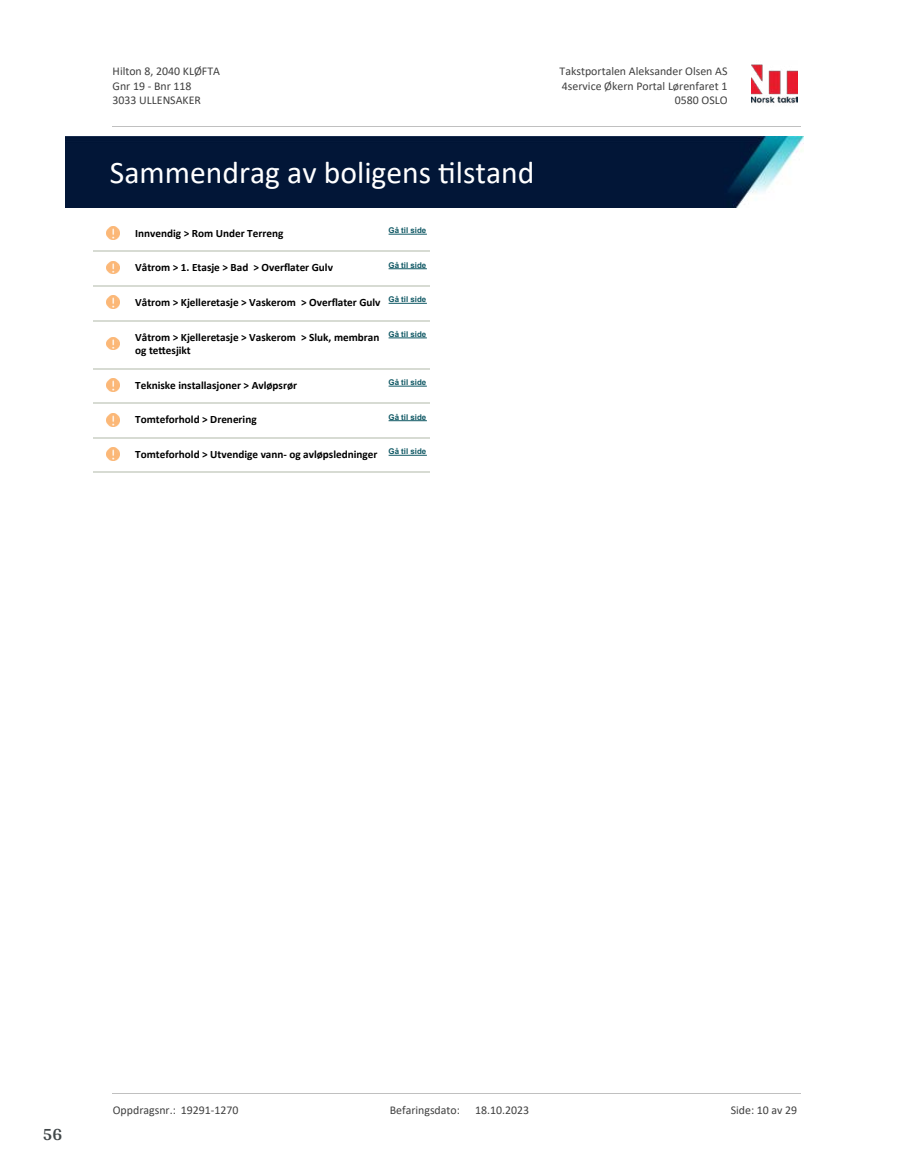
<style>
.page{position:relative;width:915px;height:1172px;background:#fff}
.page>*{position:absolute;margin:0;border:0;box-sizing:border-box;transform-origin:0 0}
.t1{font:31.65px "Calibri";color:#fff}
.t2{font:700 18px "Arya";color:#414749}
.t3{font:11.85px/14.5px "Calibri";color:#404040}
.t4{font:700 11.25px/13.6px "Calibri";color:#000}
.t5{font:700 7.95px "Arial";color:#115965}
</style>
<div class="page">
<svg style="left:107px;top:226px;width:12px;height:13px"></svg>
<hr style="left:388px;top:234px;width:39px;height:1px;background:#115965">
<hr style="left:93px;top:251px;width:39px;height:1px;background:#d7dbd3">
<hr style="left:132px;top:251px;width:63px;height:1px;background:#d7dbd3">
<hr style="left:195px;top:251px;width:66px;height:1px;background:#d7dbd3">
<hr style="left:261px;top:251px;width:125px;height:1px;background:#d7dbd3">
<hr style="left:386px;top:251px;width:43px;height:1px;background:#d7dbd3">
<svg style="left:107px;top:261px;width:12px;height:13px"></svg>
<hr style="left:388px;top:268px;width:39px;height:1px;background:#115965">
<hr style="left:93px;top:285px;width:39px;height:2px;background:#d7dbd3">
<hr style="left:132px;top:285px;width:63px;height:2px;background:#d7dbd3">
<hr style="left:195px;top:285px;width:66px;height:2px;background:#d7dbd3">
<hr style="left:261px;top:285px;width:125px;height:2px;background:#d7dbd3">
<hr style="left:386px;top:285px;width:43px;height:2px;background:#d7dbd3">
<svg style="left:107px;top:296px;width:12px;height:12px"></svg>
<hr style="left:388px;top:303px;width:39px;height:1px;background:#115965">
<hr style="left:93px;top:320px;width:39px;height:1px;background:#d7dbd3">
<hr style="left:132px;top:320px;width:63px;height:1px;background:#d7dbd3">
<hr style="left:195px;top:320px;width:66px;height:1px;background:#d7dbd3">
<hr style="left:261px;top:320px;width:125px;height:1px;background:#d7dbd3">
<hr style="left:386px;top:320px;width:43px;height:1px;background:#d7dbd3">
<svg style="left:107px;top:337px;width:12px;height:13px"></svg>
<hr style="left:388px;top:337px;width:39px;height:1px;background:#115965">
<hr style="left:93px;top:368px;width:39px;height:1px;background:#d7dbd3">
<hr style="left:132px;top:368px;width:63px;height:1px;background:#d7dbd3">
<hr style="left:195px;top:368px;width:66px;height:1px;background:#d7dbd3">
<hr style="left:261px;top:368px;width:125px;height:1px;background:#d7dbd3">
<hr style="left:386px;top:368px;width:43px;height:1px;background:#d7dbd3">
<svg style="left:107px;top:379px;width:12px;height:12px"></svg>
<hr style="left:388px;top:386px;width:39px;height:1px;background:#115965">
<hr style="left:93px;top:403px;width:39px;height:1px;background:#d7dbd3">
<hr style="left:132px;top:403px;width:63px;height:1px;background:#d7dbd3">
<hr style="left:195px;top:403px;width:66px;height:1px;background:#d7dbd3">
<hr style="left:261px;top:403px;width:125px;height:1px;background:#d7dbd3">
<hr style="left:386px;top:403px;width:43px;height:1px;background:#d7dbd3">
<svg style="left:107px;top:413px;width:12px;height:13px"></svg>
<hr style="left:388px;top:420px;width:39px;height:1px;background:#115965">
<hr style="left:93px;top:437px;width:39px;height:2px;background:#d7dbd3">
<hr style="left:132px;top:437px;width:63px;height:2px;background:#d7dbd3">
<hr style="left:195px;top:437px;width:66px;height:2px;background:#d7dbd3">
<hr style="left:261px;top:437px;width:125px;height:2px;background:#d7dbd3">
<hr style="left:386px;top:437px;width:43px;height:2px;background:#d7dbd3">
<svg style="left:107px;top:448px;width:12px;height:13px"></svg>
<hr style="left:388px;top:455px;width:39px;height:1px;background:#115965">
<hr style="left:93px;top:472px;width:39px;height:1px;background:#d7dbd3">
<hr style="left:132px;top:472px;width:63px;height:1px;background:#d7dbd3">
<hr style="left:195px;top:472px;width:66px;height:1px;background:#d7dbd3">
<hr style="left:261px;top:472px;width:125px;height:1px;background:#d7dbd3">
<hr style="left:386px;top:472px;width:43px;height:1px;background:#d7dbd3">
<img style="left:751px;top:64px;width:46px;height:40px">
<hr style="left:113px;top:127px;width:687px;height:1px;background:#c0c0c0">
<img style="left:65px;top:137px;width:738px;height:71px">
<hr style="left:113px;top:1093px;width:687px;height:1px;background:#c0c0c0">
<p class="t3" style="left:113px;top:64px;width:109px">Hilton 8, 2040 KLØFTA<br>Gnr 19 - Bnr 118<br>3033 ULLENSAKER</p>
<p class="t3" style="left:559px;top:64px;width:169px">Takstportalen Aleksander Olsen AS</p>
<p class="t3" style="left:561px;top:78px;width:167px">4service Økern Portal Lørenfaret 1</p>
<p class="t3" style="left:674px;top:93px;width:54px">0580 OSLO</p>
<h1 class="t1" style="left:110px;top:150px;width:426px">Sammendrag av boligens 琀椀lstand</h1>
<p class="t4" style="left:135px;top:226px;width:150px">Innvendig &gt; Rom Under Terreng</p>
<p class="t5" style="left:388px;top:225px;width:39px">Gå til side</p>
<p class="t4" style="left:135px;top:261px;width:199px">Våtrom &gt; 1. Etasje &gt; Bad &gt; Over昀氀ater Gulv</p>
<p class="t5" style="left:388px;top:259px;width:39px">Gå til side</p>
<p class="t4" style="left:135px;top:295px;width:292px">Våtrom &gt; Kjelleretasje &gt; Vaskerom &gt; Over昀氀ater Gulv <sup>Gå</sup> <sup>til</sup> <sup>side</sup></p>
<p class="t4" style="left:135px;top:330px;width:245px">Våtrom &gt; Kjelleretasje &gt; Vaskerom &gt; Sluk, membran og te琀琀esjikt</p>
<p class="t5" style="left:388px;top:329px;width:39px">Gå til side</p>
<p class="t4" style="left:135px;top:378px;width:163px">Tekniske installasjoner &gt; Avløpsrør</p>
<p class="t5" style="left:388px;top:377px;width:39px">Gå til side</p>
<p class="t4" style="left:135px;top:413px;width:123px">Tomteforhold &gt; Drenering</p>
<p class="t5" style="left:388px;top:411px;width:39px">Gå til side</p>
<p class="t4" style="left:135px;top:447px;width:292px">Tomteforhold &gt; Utvendige vann- og avløpsledninger <sup>Gå</sup> <sup>til</sup> <sup>side</sup></p>
<h2 class="t2" style="left:43px;top:1123px;width:21px">56</h2>
<p class="t3" style="left:113px;top:1102px;width:127px">Oppdragsnr.: 19291-1270</p>
<p class="t3" style="left:389px;top:1102px;width:72px">Befaringsdato:</p>
<p class="t3" style="left:475px;top:1102px;width:55px">18.10.2023</p>
<p class="t3" style="left:730px;top:1102px;width:68px">Side: 10 av 29</p>
</div>
